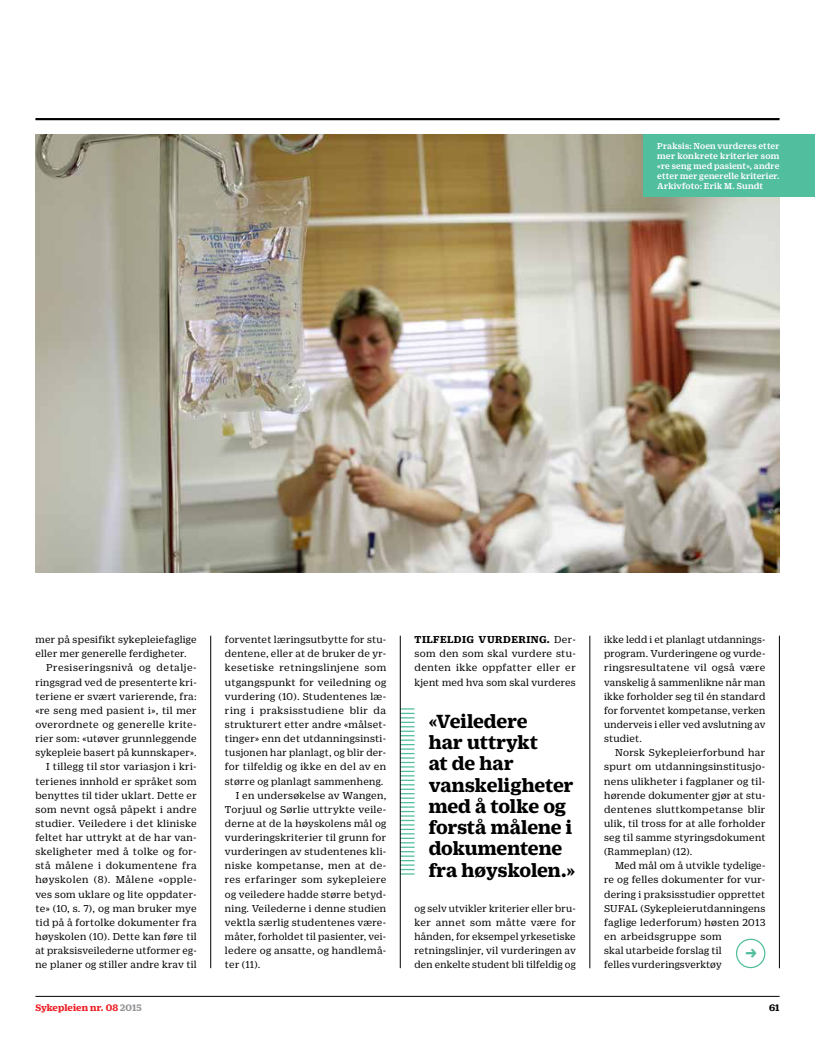
<style>
.page{position:relative;width:815px;height:1053px;background:#fff}
.page>*{position:absolute;margin:0;border:0;box-sizing:border-box;transform-origin:0 0}
.t1{font:700 22.5px "Morgan Sans Cond";color:#51be9d}
.t2{font:700 20.62px/21.2px "Duplicate Ionic";letter-spacing:-.005em;color:#000}
.t3{font:10.88px/14.1px "Duplicate Ionic";letter-spacing:.02em;color:#000;text-align:justify}
.t4{font:10.88px "Duplicate Ionic";letter-spacing:.045em;color:#000}
.t5{font:10.88px "Duplicate Ionic";letter-spacing:.04em;color:#000}
.t6{font:700 10.25px "Duplicate Ionic";letter-spacing:.005em;color:#ed1d24}
.t7{font:700 10.25px "Duplicate Ionic";color:#000}
.t8{font:500 9.38px/10px "Duplicate Ionic";letter-spacing:.01em;color:#fff;text-align:justify}
.s1{font-weight:700}
.s2{color:#939598}
</style>
<div class="page">
<hr style="left:35px;top:996px;width:745px;height:1px;background:#000">
<hr style="left:35px;top:118px;width:745px;height:2px;background:#000">
<img style="left:35px;top:134px;width:745px;height:438px">
<svg style="left:401px;top:708px;width:14px;height:166px"></svg>
<div style="left:643px;top:134px;width:172px;height:63px;background:#51be9d"></div>
<div style="left:736px;top:938px;width:29px;height:30px;border:1px solid #51be9d;border-radius:50%"></div>
<hr style="left:779px;top:635px;width:1px;height:333px;background:#000">
<hr style="left:210px;top:635px;width:1px;height:333px;background:#000">
<hr style="left:400px;top:635px;width:1px;height:333px;background:#000">
<hr style="left:590px;top:635px;width:1px;height:333px;background:#000">
<p class="t8" style="left:657px;top:140px;width:124px">Praksis: Noen vurderes etter mer konkrete kriterier som «re seng med pasient», andre etter mer generelle kriterier.<br>Arkivfoto: Erik M. Sundt</p>
<p class="t3" style="left:35px;top:631px;width:163px">mer på spesifikt sykepleiefaglige</p>
<p class="t3" style="left:35px;top:645px;width:153px">eller mer generelle ferdigheter.</p>
<p class="t4" style="left:46px;top:660px;width:152px">Presiseringsnivå og detalje-</p>
<p class="t3" style="left:35px;top:674px;width:163px">ringsgrad ved de presenterte kri-</p>
<p class="t3" style="left:35px;top:688px;width:163px">teriene er svært varierende, fra:</p>
<p class="t3" style="left:35px;top:702px;width:163px">«re seng med pasient i», til mer</p>
<p class="t3" style="left:35px;top:716px;width:163px">overordnete og generelle krite-</p>
<p class="t3" style="left:35px;top:730px;width:163px">rier som: «utøver grunnleggende</p>
<p class="t3" style="left:35px;top:744px;width:163px">sykepleie basert på kunnskaper».</p>
<p class="t3" style="left:46px;top:758px;width:152px">I tillegg til stor variasjon i kri-</p>
<p class="t3" style="left:35px;top:773px;width:163px">terienes innhold er språket som</p>
<p class="t3" style="left:35px;top:787px;width:163px">benyttes til tider uklart. Dette er</p>
<p class="t3" style="left:35px;top:801px;width:163px">som nevnt også påpekt i andre</p>
<p class="t3" style="left:35px;top:815px;width:163px">studier. Veiledere i det kliniske</p>
<p class="t3" style="left:35px;top:829px;width:163px">feltet har uttrykt at de har van-</p>
<p class="t3" style="left:35px;top:843px;width:163px">skeligheter med å tolke og for-</p>
<p class="t5" style="left:35px;top:858px;width:163px">stå målene i dokumentene fra</p>
<p class="t4" style="left:35px;top:872px;width:163px">høyskolen (8). Målene «opple-</p>
<p class="t3" style="left:35px;top:886px;width:163px">ves som uklare og lite oppdater-</p>
<p class="t3" style="left:35px;top:900px;width:163px">te» (10, s. 7), og man bruker mye</p>
<p class="t3" style="left:35px;top:914px;width:163px">tid på å fortolke dokumenter fra</p>
<p class="t3" style="left:35px;top:928px;width:163px">høyskolen (10). Dette kan føre til</p>
<p class="t3" style="left:35px;top:942px;width:163px">at praksisveilederne utformer eg-</p>
<p class="t3" style="left:35px;top:956px;width:163px">ne planer og stiller andre krav til</p>
<p class="t3" style="left:225px;top:631px;width:163px">forventet læringsutbytte for stu-</p>
<p class="t3" style="left:225px;top:645px;width:163px">dentene, eller at de bruker de yr-</p>
<p class="t4" style="left:225px;top:660px;width:163px">kesetiske retningslinjene som</p>
<p class="t3" style="left:225px;top:674px;width:163px">utgangspunkt for veiledning og</p>
<p class="t3" style="left:225px;top:688px;width:163px">vurdering (10). Studentenes læ-</p>
<p class="t4" style="left:225px;top:702px;width:163px">ring i praksisstudiene blir da</p>
<p class="t3" style="left:225px;top:716px;width:163px">strukturert etter andre «målset-</p>
<p class="t3" style="left:225px;top:730px;width:163px">tinger» enn det utdanningsinsti-</p>
<p class="t3" style="left:225px;top:744px;width:163px">tusjonen har planlagt, og blir der-</p>
<p class="t3" style="left:225px;top:758px;width:163px">for tilfeldig og ikke en del av en</p>
<p class="t3" style="left:225px;top:773px;width:160px">større og planlagt sammenheng.</p>
<p class="t3" style="left:236px;top:787px;width:152px">I en undersøkelse av Wangen,</p>
<p class="t3" style="left:225px;top:801px;width:163px">Torjuul og Sørlie uttrykte veile-</p>
<p class="t3" style="left:225px;top:815px;width:163px">derne at de la høyskolens mål og</p>
<p class="t3" style="left:225px;top:829px;width:163px">vurderingskriterier til grunn for</p>
<p class="t3" style="left:225px;top:843px;width:163px">vurderingen av studentenes kli-</p>
<p class="t5" style="left:225px;top:858px;width:163px">niske kompetanse, men at de-</p>
<p class="t3" style="left:225px;top:871px;width:163px">res erfaringer som sykepleiere</p>
<p class="t3" style="left:225px;top:886px;width:163px">og veiledere hadde større betyd-</p>
<p class="t3" style="left:225px;top:900px;width:163px">ning. Veilederne i denne studien</p>
<p class="t3" style="left:225px;top:914px;width:163px">vektla særlig studentenes være-</p>
<p class="t3" style="left:225px;top:928px;width:163px">måter, forholdet til pasienter, vei-</p>
<p class="t3" style="left:225px;top:942px;width:163px">ledere og ansatte, og handlemå-</p>
<p class="t3" style="left:225px;top:956px;width:37px">ter (11).</p>
<p class="t3" style="left:415px;top:631px;width:163px"><span class="s1">TILFELDIG VURDERING.</span> Der&shy;som den som skal vurdere stu&shy;denten ikke oppfatter eller er kjent med hva som skal vurderes</p>
<h2 class="t2" style="left:429px;top:708px;width:148px">«Veiledere<br>har uttrykt<br>at de har vanskeligheter med å tolke og forstå målene i dokumentene fra høyskolen.»</h2>
<p class="t3" style="left:415px;top:900px;width:163px">og selv utvikler kriterier eller bru&shy;ker annet som måtte være for hånden, for eksempel yrkesetiske retningslinjer, vil vurderingen av den enkelte student bli tilfeldig og</p>
<p class="t3" style="left:604px;top:631px;width:163px">ikke ledd i et planlagt utdannings&shy;program. Vurderingene og vurde&shy;ringsresultatene vil også være vanskelig å sammenlikne når man ikke forholder seg til én standard for forventet kompetanse, verken underveis i eller ved avslutning av studiet.</p>
<p class="t3" style="left:604px;top:744px;width:163px;text-indent:11px">Norsk Sykepleierforbund har spurt om utdanningsinstitusjo&shy;nens ulikheter i fagplaner og til&shy;hørende dokumenter gjør at stu&shy;dentenes sluttkompetanse blir ulik, til tross for at alle forholder seg til samme styringsdokument (Rammeplan) (12).</p>
<p class="t3" style="left:604px;top:857px;width:163px;text-align:left;text-indent:11px">Med mål om å utvikle tydelige&shy;re og felles dokumenter for vur&shy;dering i praksisstudier opprettet<br>SUFAL (Sykepleierutdanningens faglige lederforum) høsten 2013 en arbeidsgruppe som<br>skal utarbeide forslag til<br>felles vurderingsverktøy</p>
<h1 class="t1" style="left:745px;top:939px;width:14px">→</h1>
<p class="t6" style="left:35px;top:999px;width:108px">Sykepleien nr. 08 <span class="s2">2015</span></p>
<p class="t7" style="left:769px;top:999px;width:12px">61</p>
</div>
